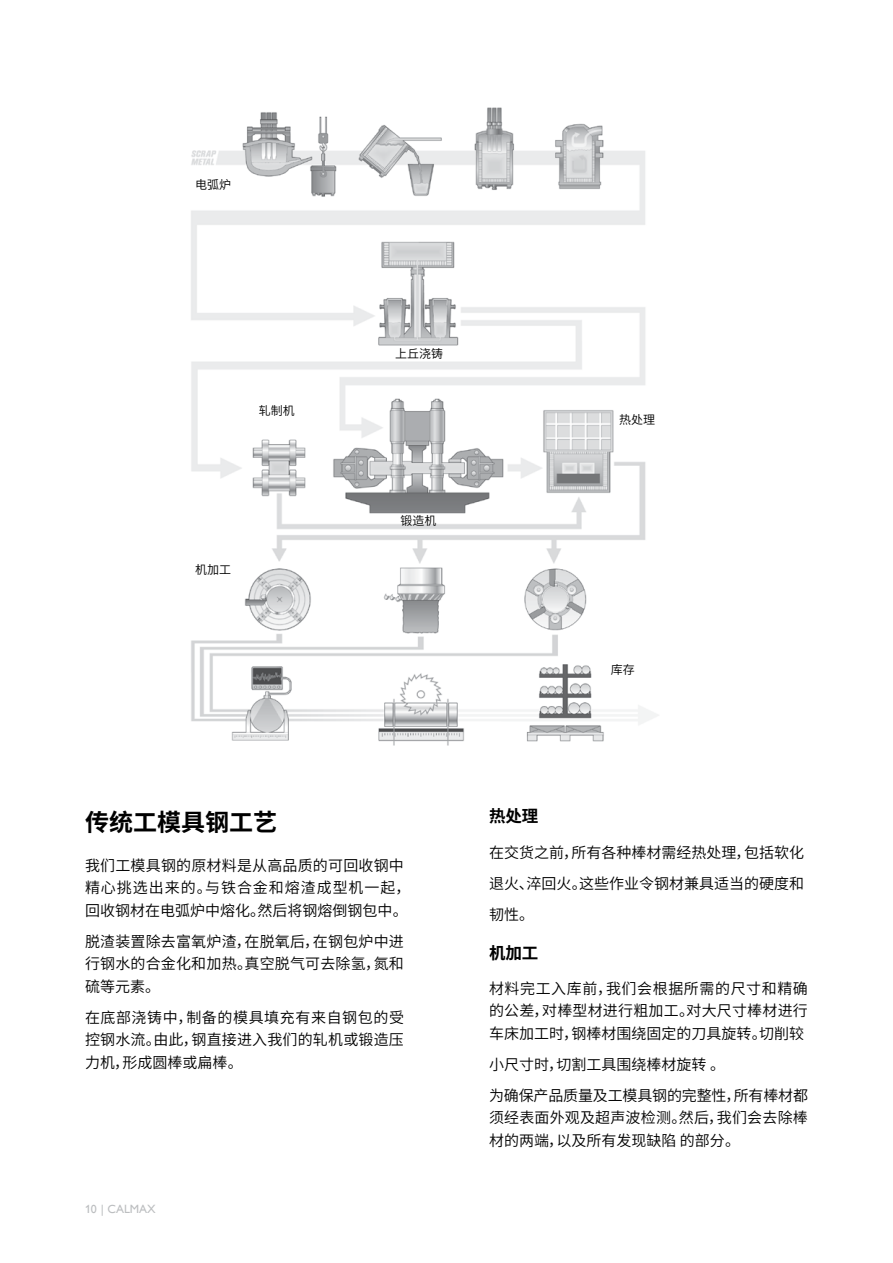
<style>
.page{position:relative;width:893px;height:1263px;background:#fff}
.page>*{position:absolute;margin:0;border:0;box-sizing:border-box;transform-origin:0 0}
.t1{font:700 24px "Source Han Sans CN";color:#000}
.t2{font:700 16.5px "Source Han Sans CN";letter-spacing:-.005em;color:#000}
.t3{font:15px/22.5px "Source Han Sans CN";letter-spacing:.01em;color:#000;text-align:justify}
.t4{font:15px/31px "Source Han Sans CN";letter-spacing:-.01em;color:#000}
.t5{font:12px "Source Han Sans CN";color:#000}
.t6{font:12px "Assab Gill";letter-spacing:-.005em;color:#bcbec0}
</style>
<div class="page">
<img style="left:191px;top:107px;width:468px;height:639px">
<p class="t5" style="left:195px;top:178px;width:37px">电弧炉</p>
<p class="t5" style="left:259px;top:404px;width:37px">轧制机</p>
<p class="t5" style="left:195px;top:563px;width:37px">机加工</p>
<p class="t5" style="left:395px;top:347px;width:49px">上丘浇铸</p>
<p class="t5" style="left:400px;top:514px;width:37px">锻造机</p>
<p class="t5" style="left:619px;top:413px;width:37px">热处理</p>
<p class="t5" style="left:611px;top:663px;width:25px">库存</p>
<h1 class="t1" style="left:85px;top:809px;width:193px">传统工模具钢工艺</h1>
<p class="t3" style="left:85px;top:854px;width:327px;text-align:left">我们工模具钢的原材料是从高品质的可回收钢中精心挑选出来的。与铁合金和熔渣成型机一起，回收钢材在电弧炉中熔化。然后将钢熔倒钢包中。</p>
<p class="t3" style="left:85px;top:930px;width:320px">脱渣装置除去富氧炉渣，在脱氧后，在钢包炉中进行钢水的合金化和加热。真空脱气可去除氢，氮和硫等元素。</p>
<p class="t3" style="left:85px;top:1006px;width:320px">在底部浇铸中，制备的模具填充有来自钢包的受控钢水流。由此，钢直接进入我们的轧机或锻造压力机，形成圆棒或扁棒。</p>
<p class="t6" style="left:85px;top:1202px;width:72px">10 | CALMAX</p>
<p class="t2" style="left:489px;top:807px;width:51px">热处理</p>
<p class="t3" style="left:489px;top:837px;width:316px;line-height:31px">在交货之前，所有各种棒材需经热处理，包括软化退火、淬回火。这些作业令钢材兼具适当的硬度和韧性。</p>
<p class="t2" style="left:489px;top:943px;width:51px">机加工</p>
<p class="t3" style="left:489px;top:977px;width:320px">材料完工入库前，我们会根据所需的尺寸和精确的公差，对棒型材进行粗加工。对大尺寸棒材进行车床加工时，钢棒材围绕固定的刀具旋转。切削较</p>
<p class="t4" style="left:489px;top:1049px;width:320px">小尺寸时，切割工具围绕棒材旋转。<br>为确保产品质量及工模具钢的完整性，所有棒材都</p>
<p class="t3" style="left:489px;top:1107px;width:320px">须经表面外观及超声波检测。然后，我们会去除棒材的两端，以及所有发现缺陷的部分。</p>
</div>
